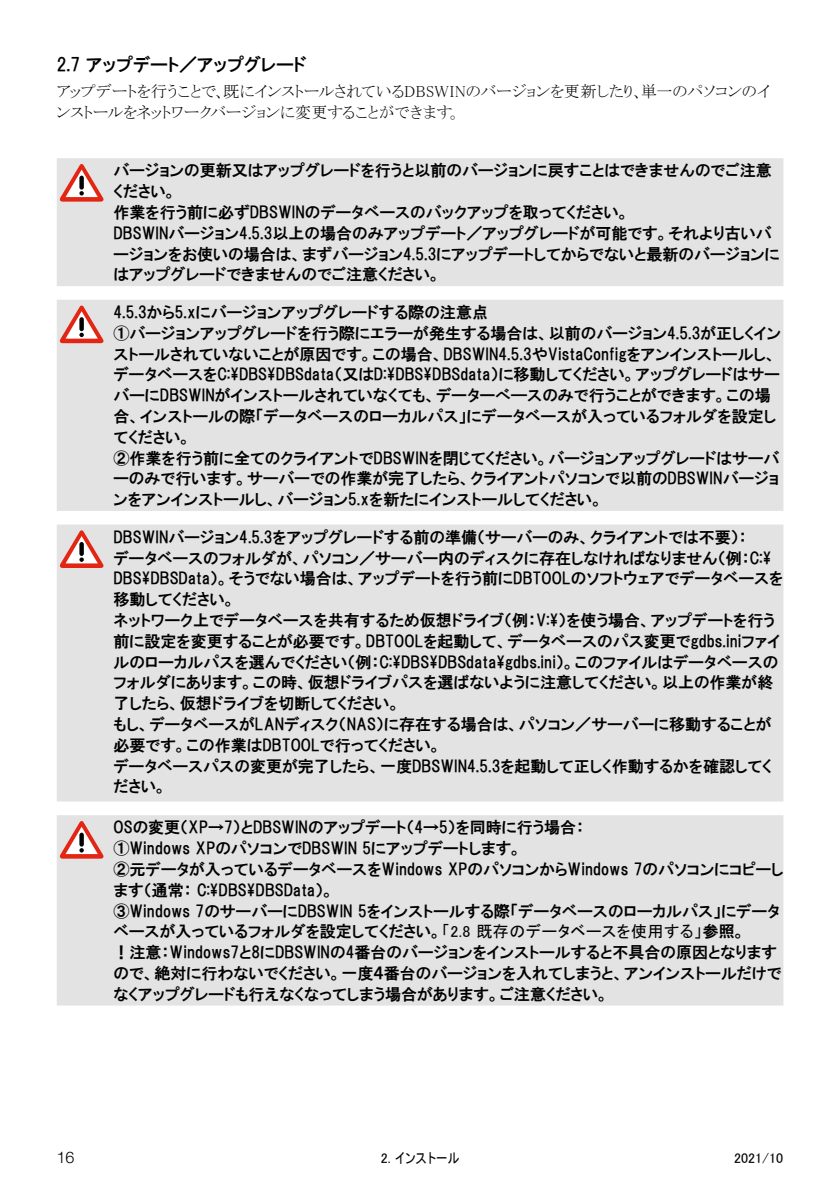
<style>
.page{position:relative;width:840px;height:1191px;background:#fff}
.page>*{position:absolute;margin:0;border:0;box-sizing:border-box;transform-origin:0 0}
.t1{font:18px "HGP Gothic E";color:#000}
.t2{font:16px/20.8px "HGP Gothic E";color:#000}
.t3{font:16px/20.8px "MS P Mincho";letter-spacing:-.005em;color:#000}
.t4{font:300 16px "Helvetica Neue LT Pro";color:#000}
.t5{font:14px "MS UI Gothic";color:#000}
.s1{font-family:"MS P Gothic"}
</style>
<div class="page">
<div style="left:57px;top:158px;width:726px;height:128px;background:#e3e3e3"></div>
<svg style="left:60px;top:164px;width:43px;height:38px"></svg>
<div style="left:57px;top:300px;width:726px;height:211px;background:#e3e3e3"></div>
<svg style="left:60px;top:305px;width:43px;height:38px"></svg>
<div style="left:57px;top:524px;width:726px;height:277px;background:#e3e3e3"></div>
<svg style="left:60px;top:530px;width:43px;height:38px"></svg>
<div style="left:57px;top:815px;width:726px;height:190px;background:#e3e3e3"></div>
<svg style="left:60px;top:821px;width:43px;height:37px"></svg>
<p class="t1" style="left:57px;top:55px;width:251px">2.7 アップデート／アップグレード</p>
<p class="t3" style="left:57px;top:81px;width:714px">アップデートを行うことで、既にインストールされているDBSWINのバージョンを更新したり、単一のパソコンのインストールをネットワークバージョンに変更することができます。</p>
<p class="t2" style="left:113px;top:160px;width:667px">バージョンの更新又はアップグレードを行うと以前のバージョンに戻すことはできませんのでご注意ください。<br>作業を行う前に必ずDBSWINのデータベースのバックアップを取ってください。<br>DBSWINバージョン4.5.3以上の場合のみアップデート／アップグレードが可能です。それより古いバージョンをお使いの場合は、まずバージョン4.5.3にアップデートしてからでないと最新のバージョンにはアップグレードできませんのでご注意ください。</p>
<p class="t2" style="left:113px;top:302px;width:668px">4.5.3から5.xにバージョンアップグレードする際の注意点<br>①バージョンアップグレードを行う際にエラーが発生する場合は、以前のバージョン4.5.3が正しくインストールされていないことが原因です。この場合、DBSWIN4.5.3やVistaConfigをアンインストールし、データベースをC:\DBS\DBSdata（又はD:\DBS\DBSdata）に移動してください。アップグレードはサーバーにDBSWINがインストールされていなくても、データーべ―スのみで行うことができます。この場合、インストールの際「データベースのローカルパス」にデータベースが入っているフォルダを設定してください。<br>②作業を行う前に全てのクライアントでDBSWINを閉じてください。バージョンアップグレードはサーバーのみで行います。サーバーでの作業が完了したら、クライアントパソコンで以前のDBSWINバージョンをアンインストールし、バージョン5.xを新たにインストールしてください。</p>
<p class="t2" style="left:113px;top:526px;width:671px">DBSWINバージョン4.5.3をアップグレードする前の準備（サーバーのみ、クライアントでは不要）：<br>データベースのフォルダが、パソコン／サーバー内のディスクに存在しなければなりません（例：C:\ DBS\DBSData）。そうでない場合は、アップデートを行う前にDBTOOLのソフトウェアでデータベースを移動してください。<br>ネットワーク上でデータベースを共有するため仮想ドライブ（例：V:\）を使う場合、アップデートを行う前に設定を変更することが必要です。DBTOOLを起動して、データベースのパス変更でgdbs.iniファイルのローカルパスを選んでください（例：C:\DBS\DBSdata\gdbs.ini）。このファイルはデータベースのフォルダにあります。この時、仮想ドライブパスを選ばないように注意してください。以上の作業が終了したら、仮想ドライブを切断してください。<br>もし、データベースがLANディスク（NAS）に存在する場合は、パソコン／サーバーに移動することが必要です。この作業はDBTOOLで行ってください。<br>データベースパスの変更が完了したら、一度DBSWIN4.5.3を起動して正しく作動するかを確認してください。</p>
<p class="t2" style="left:113px;top:817px;width:671px">OSの変更（XP→7）とDBSWINのアップデート（4→5）を同時に行う場合：<br>①Windows XPのパソコンでDBSWIN 5にアップデートします。<br>②元データが入っているデータベースをWindows XPのパソコンからWindows 7のパソコンにコピーします（通常： C:\DBS\DBSData）。<br>③Windows 7のサーバーにDBSWIN 5をインストールする際「データベースのローカルパス」にデータベースが入っているフォルダを設定してください。<span class="s1">「2.8 既存のデータベースを使用する」</span>参照。<br>！注意：Windows7と8にDBSWINの4番台のバージョンをインストールすると不具合の原因となりますので、絶対に行わないでください。一度４番台のバージョンを入れてしまうと、アンインストールだけでなくアップグレードも行えなくなってしまう場合があります。ご注意ください。</p>
<p class="t4" style="left:57px;top:1147px;width:19px">16</p>
<p class="t5" style="left:380px;top:1150px;width:80px">2. インストール</p>
<p class="t5" style="left:733px;top:1150px;width:50px">2021/10</p>
</div>
